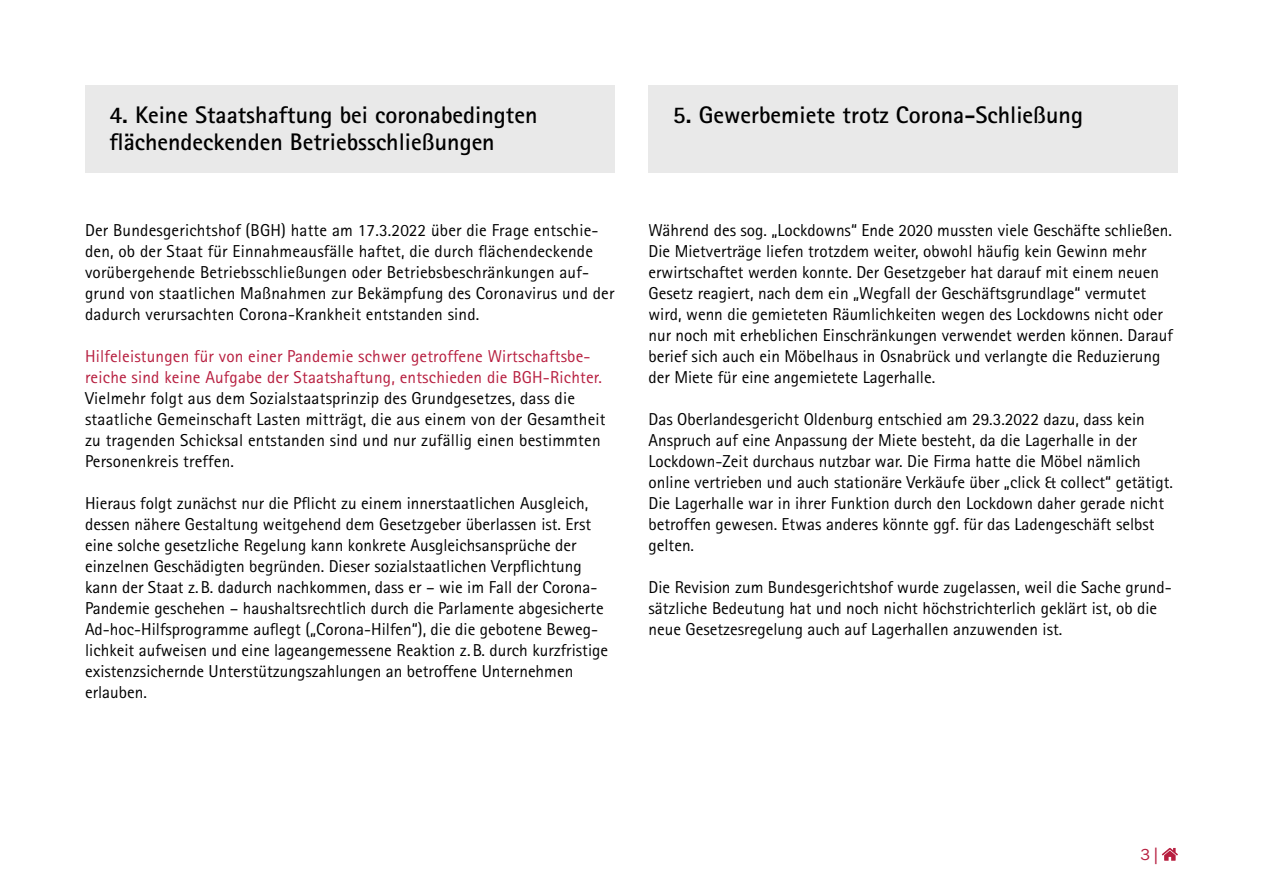
<style>
.page{position:relative;width:1263px;height:893px;background:#fff}
.page>*{position:absolute;margin:0;border:0;box-sizing:border-box;transform-origin:0 0}
.t1{font:700 24px/27px "Rotis Sans Serif Std";color:#000}
.t2{font:17.25px/21px "Rotis Sans Serif Std";color:#000}
.t3{font:17.25px/21px "Rotis Sans Serif Std";letter-spacing:.01em;color:#b71e3f}
.t4{font:16.5px "Franklin Gothic Itc T";color:#b71e3f}
.s1{font-family:"News Gothic Std"}
</style>
<div class="page">
<svg style="left:1162px;top:848px;width:16px;height:13px"></svg>
<div style="left:85px;top:85px;width:529px;height:88px;background:#e9e9e9"></div>
<div style="left:648px;top:85px;width:530px;height:88px;background:#e9e9e9"></div>
<h1 class="t1" style="left:109px;top:101px;width:429px">4. Keine Staatshaftung bei coronabedingten flächendeckenden Betriebsschließungen</h1>
<p class="t2" style="left:85px;top:219px;width:531px">Der Bundesgerichtshof (BGH) hatte am 17.3.2022 über die Frage entschie&shy;den, ob der Staat für Einnahmeausfälle haftet, die durch flächendeckende vorübergehende Betriebsschließungen oder Betriebsbeschränkungen auf&shy;grund von staatlichen Maßnahmen zur Bekämpfung des Coronavirus und der dadurch verursachten Corona-Krankheit entstanden sind.</p>
<p class="t3" style="left:85px;top:345px;width:518px">Hilfeleistungen für von einer Pandemie schwer getroffene Wirtschaftsbe&shy;reiche sind keine Aufgabe der Staatshaftung, entschieden die BGH-Richter.</p>
<p class="t2" style="left:85px;top:387px;width:522px">Vielmehr folgt aus dem Sozialstaatsprinzip des Grundgesetzes, dass die staatliche Gemeinschaft Lasten mitträgt, die aus einem von der Gesamtheit zu tragenden Schicksal entstanden sind und nur zufällig einen bestimmten Personenkreis treffen.</p>
<p class="t2" style="left:85px;top:492px;width:525px">Hieraus folgt zunächst nur die Pflicht zu einem innerstaatlichen Ausgleich, dessen nähere Gestaltung weitgehend dem Gesetzgeber überlassen ist. Erst eine solche gesetzliche Regelung kann konkrete Ausgleichsansprüche der einzelnen Geschädigten begründen. Dieser sozialstaatlichen Verpflichtung kann der Staat z.B. dadurch nachkommen, dass er – wie im Fall der Corona-Pandemie geschehen – haushaltsrechtlich durch die Parlamente abgesicherte Ad-hoc-Hilfsprogramme auflegt („Corona-Hilfen“), die die gebotene Beweg&shy;lichkeit aufweisen und eine lageangemessene Reaktion z.B. durch kurzfristige existenzsichernde Unterstützungszahlungen an betroffene Unternehmen erlauben.</p>
<h1 class="t1" style="left:673px;top:101px;width:412px">5. Gewerbemiete trotz Corona-Schließung</h1>
<p class="t2" style="left:648px;top:219px;width:526px">Während des sog. „Lockdowns“ Ende 2020 mussten viele Geschäfte schließen.<br>Die Mietverträge liefen trotzdem weiter, obwohl häufig kein Gewinn mehr erwirtschaftet werden konnte. Der Gesetzgeber hat darauf mit einem neuen Gesetz reagiert, nach dem ein „Wegfall der Geschäftsgrundlage“ vermutet wird, wenn die gemieteten Räumlichkeiten wegen des Lockdowns nicht oder nur noch mit erheblichen Einschränkungen verwendet werden können. Darauf berief sich auch ein Möbelhaus in Osnabrück und verlangte die Reduzierung der Miete für eine angemietete Lagerhalle.</p>
<p class="t2" style="left:648px;top:408px;width:526px">Das Oberlandesgericht Oldenburg entschied am 29.3.2022 dazu, dass kein Anspruch auf eine Anpassung der Miete besteht, da die Lagerhalle in der Lockdown-Zeit durchaus nutzbar war. Die Firma hatte die Möbel nämlich online vertrieben und auch stationäre Verkäufe über „click &amp; collect“ getätigt.<br>Die Lagerhalle war in ihrer Funktion durch den Lockdown daher gerade nicht betroffen gewesen. Etwas anderes könnte ggf. für das Ladengeschäft selbst gelten.</p>
<p class="t2" style="left:648px;top:576px;width:525px">Die Revision zum Bundesgerichtshof wurde zugelassen, weil die Sache grund&shy;sätzliche Bedeutung hat und noch nicht höchstrichterlich geklärt ist, ob die neue Gesetzesregelung auch auf Lagerhallen anzuwenden ist.</p>
<p class="t4" style="left:1140px;top:845px;width:19px">3 <span class="s1">|</span></p>
</div>
